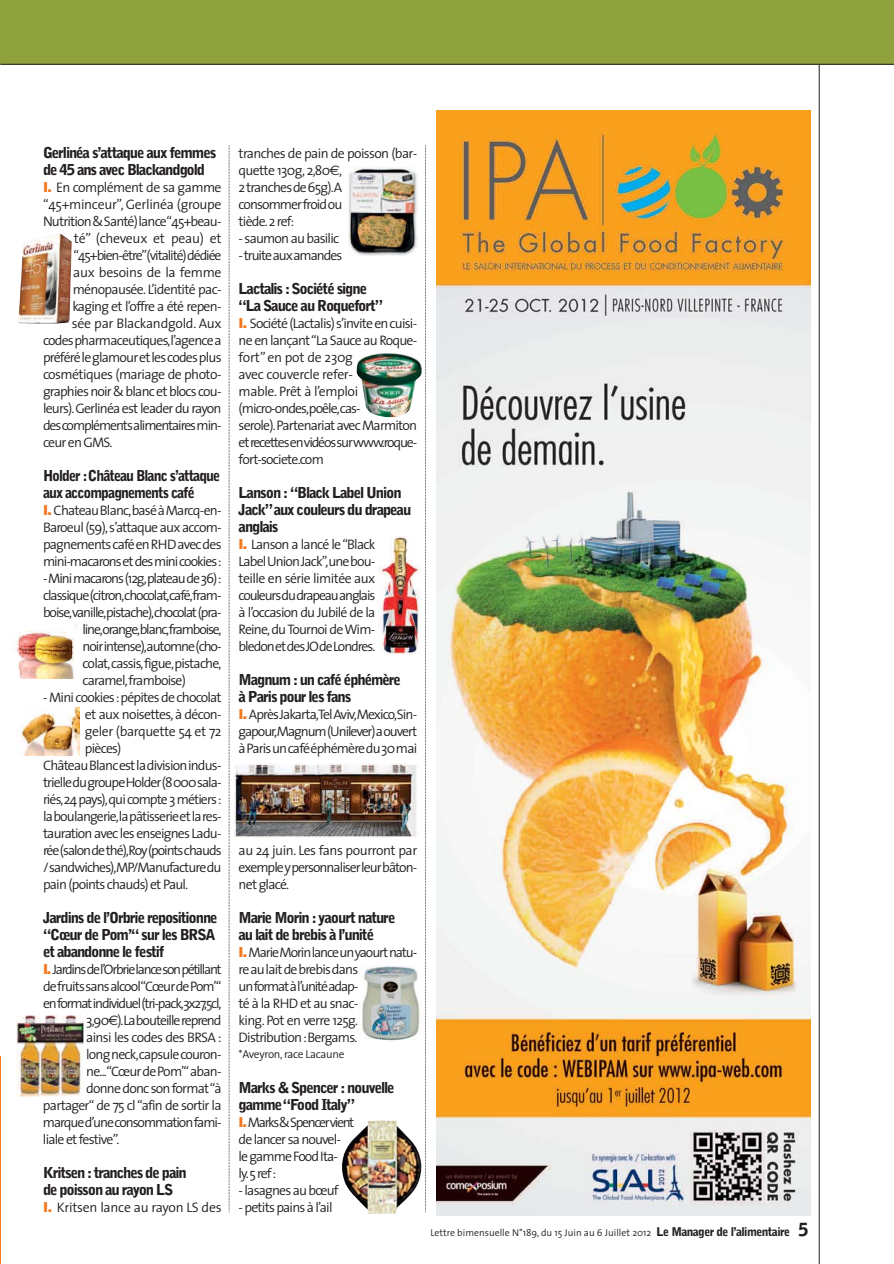
<style>
.page{position:relative;width:894px;height:1264px;background:#fff}
.page>*{position:absolute;margin:0;border:0;box-sizing:border-box;transform-origin:0 0}
.t1{font:900 15px/17px "Bell Gothic";letter-spacing:-.075em;color:#231f20}
.t2{font:900 15px/17px "Bell Gothic";letter-spacing:-.075em;color:#231f20;scale:.95 1}
.t3{font:300 13.8px/17px "The Sans";letter-spacing:-.06em;color:#231f20;text-align:justify}
.t4{font:300 13.8px "The Sans";letter-spacing:-.02em;color:#231f20}
.t5{font:300 13.8px "The Sans";letter-spacing:-.085em;color:#231f20}
.t6{font:300 13.8px "The Sans";letter-spacing:-.08em;color:#231f20}
.t7{font:300 13.8px "The Sans";letter-spacing:-.04em;color:#231f20}
.t8{font:300 13.8px "The Sans";letter-spacing:-.09em;color:#231f20}
.t9{font:300 13.8px "The Sans";letter-spacing:-.03em;color:#231f20}
.t10{font:300 11.4px "The Sans";letter-spacing:-.025em;color:#231f20}
.t11{font:300 9.9px "The Sans";color:#231f20}
.s1{font-family:"Arial";font-weight:900;color:#f47920}
.s2{font-family:"Euro Sans";font-weight:400}
.s3{font-family:"Bell Gothic";font-weight:900;font-size:12px}
.s4{font-family:"Bell Gothic";font-weight:900;font-size:18px}
</style>
<div class="page">
<svg style="left:229px;top:145px;width:1px;height:1068px"></svg>
<svg style="left:425px;top:145px;width:1px;height:1068px"></svg>
<hr style="left:819px;top:64px;width:1px;height:1200px;background:#231f20">
<div style="left:1px;top:0;width:893px;height:64px;background:#90a23d"></div>
<hr style="left:0;top:64px;width:894px;height:1px;background:#231f20">
<hr style="left:0;top:0;width:1px;height:64px;background:#90a23d">
<img style="left:436px;top:111px;width:375px;height:1105px">
<img style="left:18px;top:234px;width:54px;height:90px">
<img style="left:16px;top:624px;width:61px;height:54px">
<img style="left:21px;top:707px;width:58px;height:48px">
<img style="left:16px;top:1015px;width:68px;height:82px">
<img style="left:349px;top:166px;width:68px;height:89px">
<img style="left:356px;top:353px;width:66px;height:64px">
<img style="left:378px;top:536px;width:42px;height:119px">
<img style="left:360px;top:965px;width:60px;height:76px">
<img style="left:342px;top:1120px;width:79px;height:94px">
<img style="left:234px;top:763px;width:183px;height:74px">
<svg style="left:0;top:1057px;width:1px;height:207px"></svg>
<p class="t1" style="left:43px;top:146px;width:175px">Gerlinéa s’attaque aux femmes de 45 ans avec Blackandgold</p>
<p class="t7" style="left:43px;top:182px;width:180px"><span class="s1">I.</span> En complément de sa gamme</p>
<p class="t4" style="left:43px;top:199px;width:180px">“45+minceur”, Gerlinéa (groupe</p>
<p class="t3" style="left:43px;top:214px;width:180px">Nutrition &amp; Santé) lance “45+beau-</p>
<p class="t4" style="left:74px;top:233px;width:149px">té” (cheveux et peau) et</p>
<p class="t6" style="left:74px;top:250px;width:149px">“45+bien-être”(vitalité) dédiée</p>
<p class="t4" style="left:73px;top:267px;width:150px">aux besoins de la femme</p>
<p class="t3" style="left:73px;top:282px;width:150px">ménopausée. L’identité pac-</p>
<p class="t3" style="left:72px;top:299px;width:151px">kaging et l’offre a été repen-</p>
<p class="t4" style="left:72px;top:318px;width:151px">sée par Blackandgold. Aux</p>
<p class="t3" style="left:43px;top:333px;width:180px">codes pharmaceutiques,l’agence a</p>
<p class="t3" style="left:43px;top:350px;width:180px">préféré le glamour et les codes plus</p>
<p class="t7" style="left:43px;top:369px;width:180px">cosmétiques (mariage de photo-</p>
<p class="t3" style="left:43px;top:384px;width:180px">graphies noir &amp; blanc et blocs cou-</p>
<p class="t3" style="left:43px;top:401px;width:180px">leurs). Gerlinéa est leader du rayon</p>
<p class="t3" style="left:43px;top:418px;width:180px">des compléments alimentaires min-</p>
<p class="t3" style="left:43px;top:435px;width:71px">ceur en GMS.</p>
<p class="t2" style="left:43px;top:469px;width:188px">Holder :Château Blanc s’attaque aux accompagnements café</p>
<p class="t3" style="left:43px;top:503px;width:180px"><span class="s1">I.</span> Chateau Blanc,basé à Marcq-en-Baroeul (59), s’attaque aux accom&shy;pagnements café en RHD avec des mini-macarons et des mini cookies :</p>
<p class="t6" style="left:43px;top:573px;width:180px">- Mini macarons (12g,plateau de 36) :</p>
<p class="t3" style="left:43px;top:588px;width:180px">classique (citron,chocolat,café,fram-</p>
<p class="t3" style="left:43px;top:605px;width:180px">boise,vanille,pistache),chocolat (pra-</p>
<p class="t5" style="left:83px;top:624px;width:141px">line,orange,blanc,framboise,</p>
<p class="t3" style="left:83px;top:639px;width:141px">noir intense),automne (cho-</p>
<p class="t3" style="left:83px;top:656px;width:141px">colat,cassis,figue,pistache,</p>
<p class="t3" style="left:83px;top:673px;width:105px">caramel,framboise)</p>
<p class="t3" style="left:43px;top:690px;width:180px">- Mini cookies : pépites de chocolat</p>
<p class="t3" style="left:85px;top:707px;width:138px">et aux noisettes, à décon-</p>
<p class="t9" style="left:85px;top:726px;width:138px">geler (barquette 54 et 72</p>
<p class="t3" style="left:85px;top:741px;width:38px">pièces)</p>
<p class="t3" style="left:43px;top:758px;width:180px">Château Blanc est la division indus-</p>
<p class="t3" style="left:43px;top:775px;width:180px">trielle du groupe Holder (8 000 sala-</p>
<p class="t3" style="left:43px;top:792px;width:180px">riés,24 pays),qui compte 3 métiers :</p>
<p class="t3" style="left:43px;top:809px;width:180px">la boulangerie,la pâtisserie et la res-</p>
<p class="t3" style="left:43px;top:826px;width:180px">tauration avec les enseignes Ladu-</p>
<p class="t3" style="left:43px;top:843px;width:180px">rée (salon de thé),Roy (points chauds</p>
<p class="t3" style="left:43px;top:860px;width:180px">/ sandwiches),MP/Manufacture du</p>
<p class="t3" style="left:43px;top:877px;width:147px">pain (points chauds) et Paul.</p>
<p class="t1" style="left:43px;top:911px;width:176px">Jardins de l’Orbrie repositionne “Cœur de Pom’“ sur les BRSA et abandonne le festif</p>
<p class="t8" style="left:43px;top:965px;width:180px"><span class="s1">I.</span> Jardins de l’Orbrie lance son pétillant</p>
<p class="t3" style="left:43px;top:979px;width:180px">de fruits sans alcool “Cœur de Pom’“</p>
<p class="t5" style="left:43px;top:999px;width:180px">en format individuel (tri-pack,3x27,5cl,</p>
<p class="t3" style="left:86px;top:1014px;width:137px">3,90<span class="s2">€</span>).La bouteille reprend</p>
<p class="t3" style="left:86px;top:1031px;width:137px">ainsi les codes des BRSA :</p>
<p class="t3" style="left:86px;top:1048px;width:137px">long neck,capsule couron-</p>
<p class="t3" style="left:86px;top:1065px;width:137px">ne...“Cœur de Pom’“ aban-</p>
<p class="t3" style="left:86px;top:1082px;width:137px">donne donc son format “à</p>
<p class="t3" style="left:43px;top:1099px;width:180px">partager“ de 75 cl “afin de sortir la</p>
<p class="t3" style="left:43px;top:1116px;width:180px">marque d’une consommation fami-</p>
<p class="t3" style="left:43px;top:1133px;width:78px">liale et festive”.</p>
<p class="t1" style="left:43px;top:1166px;width:145px">Kritsen : tranches de pain de poisson au rayon LS</p>
<p class="t4" style="left:43px;top:1203px;width:180px"><span class="s1">I.</span> Kritsen lance au rayon LS des</p>
<p class="t3" style="left:239px;top:146px;width:180px;text-align:left">tranches de pain de poisson (bar&shy;quette 130g, 2,80<span class="s2">€</span>,<br>2 tranches de 65g).A<br>consommer froid ou<br>tiède. 2 ref:</p>
<p class="t3" style="left:239px;top:231px;width:102px">- saumon au basilic</p>
<p class="t3" style="left:239px;top:248px;width:105px">- truite aux amandes</p>
<p class="t1" style="left:239px;top:282px;width:146px">Lactalis : Société signe “La Sauce au Roquefort”</p>
<p class="t3" style="left:239px;top:316px;width:180px;text-align:left"><span class="s1">I.</span> Société (Lactalis) s’invite en cuisi&shy;ne en lançant “La Sauce au Roque&shy;fort” en pot de 230g<br>avec couvercle refer-<br>mable. Prêt à l’emploi (micro-ondes,poêle,cas&shy;serole).Partenariat avec Marmiton et recettes en vidéos sur www.roque&shy;fort-societe.com</p>
<p class="t1" style="left:239px;top:486px;width:174px">Lanson : “Black Label Union<br>Jack” aux couleurs du drapeau anglais</p>
<p class="t3" style="left:239px;top:537px;width:138px"><span class="s1">I.</span> Lanson a lancé le “Black Label Union Jack”,une bou&shy;teille en série limitée aux couleurs du drapeau anglais à l’occasion du Jubilé de la Reine, du Tournoi de Wim&shy;bledon et des JO de Londres.</p>
<p class="t1" style="left:239px;top:673px;width:164px">Magnum : un café éphémère à Paris pour les fans</p>
<p class="t3" style="left:239px;top:707px;width:180px"><span class="s1">I.</span> Après Jakarta,Tel Aviv,Mexico,Sin&shy;gapour,Magnum (Unilever) a ouvert à Paris un café éphémère du 30 mai</p>
<p class="t3" style="left:239px;top:843px;width:180px">au 24 juin. Les fans pourront par exemple y personnaliser leur bâton&shy;net glacé.</p>
<p class="t1" style="left:239px;top:911px;width:158px">Marie Morin : yaourt nature au lait de brebis à l’unité</p>
<p class="t3" style="left:239px;top:945px;width:180px;text-align:left"><span class="s1">I.</span> Marie Morin lance un yaourt natu&shy;re au lait de brebis dans<br>un format à l’unité adap-<br>té à la RHD et au snac-<br>king. Pot en verre 125g.<br>Distribution :Bergams.</p>
<p class="t10" style="left:239px;top:1050px;width:107px">*Aveyron, race Lacaune</p>
<p class="t1" style="left:239px;top:1081px;width:158px">Marks &amp; Spencer : nouvelle gamme “Food Italy”</p>
<p class="t3" style="left:239px;top:1116px;width:117px;text-align:left"><span class="s1">I.</span> Marks &amp; Spencer vient de lancer sa nouvel-<br>le gamme Food Ita&shy;ly.5 ref :</p>
<p class="t3" style="left:239px;top:1184px;width:102px">- lasagnes au bœuf</p>
<p class="t3" style="left:239px;top:1201px;width:95px">- petits pains à l’ail</p>
<p class="t11" style="left:430px;top:1229px;width:380px">Lettre bimensuelle N°189, du 15 Juin au 6 Juillet 2012 <span class="s3">Le Manager de l’alimentaire</span> <span class="s4">5</span></p>
</div>
